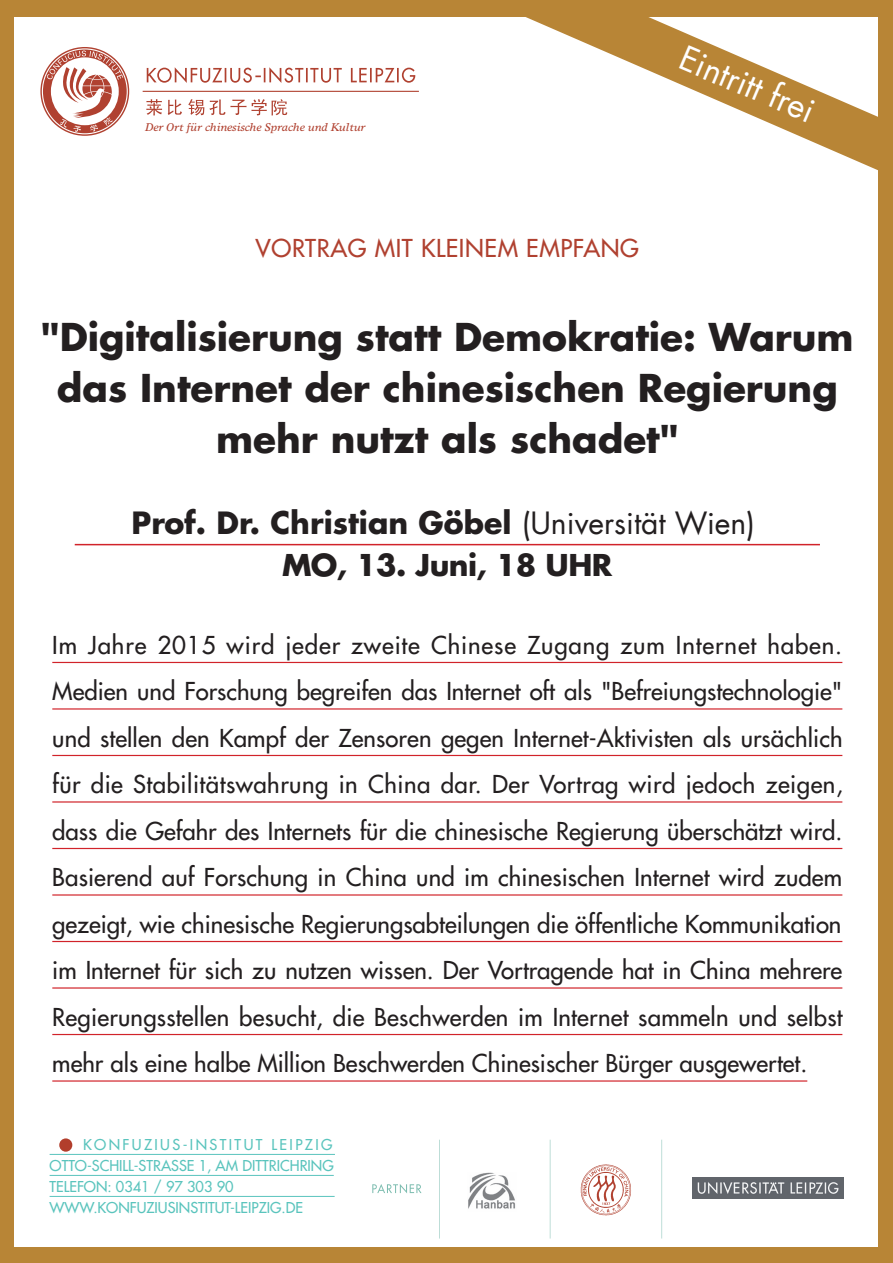
<style>
.page{position:relative;width:893px;height:1263px;background:#b88536}
.page>*{position:absolute;margin:0;border:0;box-sizing:border-box;transform-origin:0 0}
.t1{font:700 37.5px/51px "Futura";color:#231f20;text-align:center}
.t2{font:33px "Futura";color:#fff}
.t3{font:700 30px "Futura";color:#231f20}
.t4{font:700 29.4px "Futura";letter-spacing:-.02em;color:#231f20}
.t5{font:24px/46.5px "Futura";color:#231f20;text-align:justify}
.t6{font:24px "Futura";letter-spacing:.025em;color:#b04130}
.t7{font:14.55px/21px "Futura";color:#5ac4bd}
.t8{font:italic 11.25px "Times Europa";color:#b04130}
.s1{font-weight:400}
</style>
<div class="page">
<div style="left:15px;top:17px;width:863px;height:1229px;background:#fff"></div>
<svg style="left:526px;top:17px;width:352px;height:154px"></svg>
<hr style="left:52px;top:662px;width:790px;height:1px;background:#d1232a">
<hr style="left:52px;top:708px;width:790px;height:1px;background:#d1232a">
<hr style="left:52px;top:755px;width:790px;height:1px;background:#d1232a">
<hr style="left:52px;top:801px;width:790px;height:1px;background:#d1232a">
<hr style="left:52px;top:848px;width:790px;height:1px;background:#d1232a">
<hr style="left:52px;top:894px;width:790px;height:1px;background:#d1232a">
<hr style="left:52px;top:941px;width:790px;height:1px;background:#d1232a">
<hr style="left:52px;top:987px;width:790px;height:1px;background:#d1232a">
<hr style="left:52px;top:1034px;width:790px;height:1px;background:#d1232a">
<hr style="left:52px;top:1080px;width:755px;height:1px;background:#d1232a">
<hr style="left:50px;top:1154px;width:285px;height:1px;background:#5ac4bd">
<hr style="left:50px;top:1175px;width:284px;height:1px;background:#5ac4bd">
<hr style="left:50px;top:1196px;width:285px;height:1px;background:#5ac4bd">
<div style="left:59px;top:1138px;width:13px;height:14px;background:#b23e2c;border-radius:50%"></div>
<svg style="left:40px;top:47px;width:379px;height:89px"></svg>
<img style="left:693px;top:1177px;width:150px;height:21px">
<svg style="left:372px;top:1140px;width:290px;height:98px"></svg>
<hr style="left:75px;top:544px;width:745px;height:1px;background:#d1232a">
<p class="t8" style="left:145px;top:121px;width:222px">Der Ort für chinesische Sprache und Kultur</p>
<h2 class="t2" style="left:690px;top:37px;width:145px;rotate:23deg">Eintritt frei</h2>
<p class="t6" style="left:256px;top:233px;width:385px">VORTRAG MIT KLEINEM EMPFANG</p>
<h1 class="t1" style="left:41px;top:311px;width:814px">"Digitalisierung statt Demokratie: Warum das Internet der chinesischen Regierung mehr nutzt als schadet"</h1>
<p class="t3" style="left:132px;top:503px;width:625px">Prof. Dr. Christian Göbel <span class="s1">(Universität Wien)</span></p>
<p class="t4" style="left:282px;top:546px;width:332px">MO, 13. Juni, 18 UHR</p>
<p class="t5" style="left:52px;top:622px;width:792px">Im Jahre 2015 wird jeder zweite Chinese Zugang zum Internet haben.<br>Medien und Forschung begreifen das Internet oft als "Befreiungstechnologie" und stellen den Kampf der Zensoren gegen Internet-Aktivisten als ursächlich für die Stabilitätswahrung in China dar. Der Vortrag wird jedoch zeigen, dass die Gefahr des Internets für die chinesische Regierung überschätzt wird.<br>Basierend auf Forschung in China und im chinesischen Internet wird zudem gezeigt, wie chinesische Regierungsabteilungen die öffentliche Kommunikation im Internet für sich zu nutzen wissen. Der Vortragende hat in China mehrere Regierungsstellen besucht, die Beschwerden im Internet sammeln und selbst mehr als eine halbe Million Beschwerden Chinesischer Bürger ausgewertet.</p>
<p class="t7" style="left:83px;top:1134px;width:24px">Konf</p>
<p class="t7" style="left:132px;top:1134px;width:68px">uzi us -instit</p>
<p class="t7" style="left:50px;top:1134px;width:232px;text-indent:194px">ut leipzig<br>Otto-Schill-StraSSe 1, am dittric</p>
<p class="t7" style="left:290px;top:1155px;width:20px">hring</p>
<p class="t7" style="left:50px;top:1176px;width:16px">Telefon</p>
<p class="t7" style="left:107px;top:1176px;width:128px">: 0341 / 97 303 90</p>
<p class="t7" style="left:50px;top:1197px;width:59px">www.konf</p>
<p class="t7" style="left:137px;top:1197px;width:39px">uzi usinstit</p>
<p class="t7" style="left:215px;top:1197px;width:28px">ut-leipzig</p>
<p class="t7" style="left:282px;top:1197px;width:14px">.de</p>
</div>
